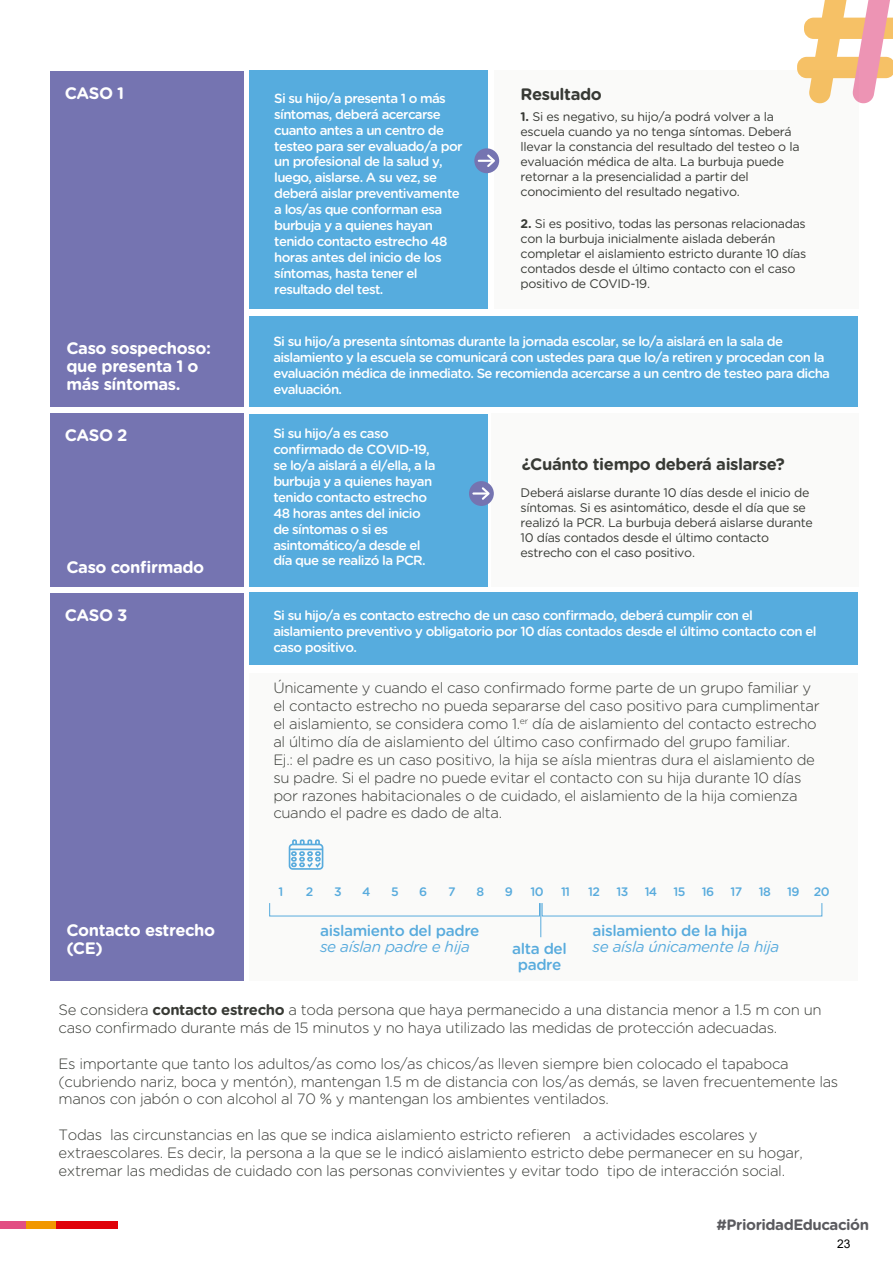
<style>
.page{position:relative;width:893px;height:1263px;background:#fff}
.page>*{position:absolute;margin:0;border:0;box-sizing:border-box;transform-origin:0 0}
.t1{font:700 16.65px/18.3px "Gotham Rounded";letter-spacing:-.025em;color:#fff}
.t2{font:700 16.65px "Gotham Rounded";letter-spacing:-.025em;color:#383a35}
.t3{font:500 15.3px/16.2px "Gotham Rounded";letter-spacing:-.025em;color:#58abdd;text-align:center}
.t4{font:italic 15.3px "Gotham Rounded";letter-spacing:-.025em;color:#58abdd}
.t5{font:300 15px/17.9px "Gotham Rounded";letter-spacing:-.025em;color:#383a35}
.t6{font:700 15px "Gotham Rounded";letter-spacing:-.03em;color:#5b5b5f}
.t7{font:500 13.2px/15.9px "Gotham Rounded";letter-spacing:-.05em;color:#fff}
.t8{font:12.45px/15px "Gotham Rounded";letter-spacing:-.025em;color:#383a35}
.t9{font:500 12.3px "Gotham Rounded";letter-spacing:-.05em;color:#58abdd}
.t10{font:12px "Arial";color:#000}
.s1{font-weight:700}
</style>
<div class="page">
<div style="left:250px;top:592px;width:608px;height:73px;background:#56acde"></div>
<div style="left:491px;top:413px;width:367px;height:174px;background:#fafaf9"></div>
<div style="left:250px;top:414px;width:238px;height:173px;background:#56acde"></div>
<div style="left:250px;top:316px;width:608px;height:91px;background:#56acde"></div>
<div style="left:494px;top:71px;width:364px;height:238px;background:#fafaf9"></div>
<div style="left:250px;top:71px;width:238px;height:238px;background:#56acde"></div>
<svg style="left:797px;top:0;width:96px;height:103px"></svg>
<div style="left:250px;top:673px;width:608px;height:308px;background:#fafaf9"></div>
<div style="left:0;top:1221px;width:117px;height:8px;background:#e00209"></div>
<div style="left:0;top:1221px;width:55px;height:8px;background:#f19800"></div>
<div style="left:0;top:1221px;width:26px;height:8px;background:#e24e83"></div>
<div style="left:50px;top:71px;width:194px;height:336px;background:#7574b1"></div>
<div style="left:50px;top:413px;width:194px;height:174px;background:#7574b1"></div>
<div style="left:474px;top:148px;width:25px;height:25px;background:#7574b1;border-radius:50%"></div>
<svg style="left:479px;top:153px;width:18px;height:16px"></svg>
<div style="left:469px;top:481px;width:25px;height:25px;background:#7574b1;border-radius:50%"></div>
<svg style="left:473px;top:485px;width:19px;height:17px"></svg>
<div style="left:50px;top:593px;width:194px;height:388px;background:#7574b1"></div>
<div style="left:289px;top:844px;width:34px;height:26px;border:2px solid #58abdd;border-radius:3px"></div>
<hr style="left:290px;top:848px;width:33px;height:2px;background:#58abdd">
<svg style="left:291px;top:839px;width:31px;height:30px"></svg>
<hr style="left:540px;top:903px;width:1px;height:34px;background:#58abdd">
<p class="t1" style="left:65px;top:83px;width:61px">CASO 1</p>
<p class="t1" style="left:66px;top:338px;width:146px">Caso sospechoso: que presenta 1 o más síntomas.</p>
<p class="t1" style="left:65px;top:425px;width:64px">CASO 2</p>
<p class="t1" style="left:66px;top:557px;width:139px">Caso confirmado</p>
<p class="t1" style="left:65px;top:605px;width:64px">CASO 3</p>
<p class="t1" style="left:66px;top:920px;width:150px">Contacto estrecho (CE)</p>
<p class="t7" style="left:274px;top:90px;width:190px">Si su hijo/a presenta 1 o más síntomas, deberá acercarse cuanto antes a un centro de testeo para ser evaluado/a por un profesional de la salud y, luego, aislarse. A su vez, se deberá aislar preventivamente a los/as que conforman esa burbuja y a quienes hayan tenido contacto estrecho 48 horas antes del inicio de los síntomas, hasta tener el resultado del test.</p>
<p class="t2" style="left:521px;top:82px;width:83px">Resultado</p>
<p class="t8" style="left:521px;top:109px;width:281px"><span class="s1">1.</span> Si es negativo, su hijo/a podrá volver a la escuela cuando ya no tenga síntomas. Deberá llevar la constancia del resultado del testeo o la evaluación médica de alta. La burbuja puede retornar a la presencialidad a partir del conocimiento del resultado negativo.</p>
<p class="t8" style="left:521px;top:216px;width:287px"><span class="s1">2.</span> Si es positivo, todas las personas relacionadas con la burbuja inicialmente aislada deberán completar el aislamiento estricto durante 10 días contados desde el último contacto con el caso positivo de COVID-19.</p>
<p class="t7" style="left:273px;top:333px;width:558px">Si su hijo/a presenta síntomas durante la jornada escolar, se lo/a aislará en la sala de aislamiento y la escuela se comunicará con ustedes para que lo/a retiren y procedan con la evaluación médica de inmediato. Se recomienda acercarse a un centro de testeo para dicha evaluación.</p>
<p class="t7" style="left:273px;top:425px;width:164px">Si su hijo/a es caso confirmado de COVID-19, se lo/a aislará a él/ella, a la burbuja y a quienes hayan tenido contacto estrecho<br>48 horas antes del inicio de síntomas o si es asintomático/a desde el día que se realizó la PCR.</p>
<p class="t2" style="left:522px;top:452px;width:264px">¿Cuánto tiempo deberá aislarse?</p>
<p class="t8" style="left:521px;top:485px;width:294px">Deberá aislarse durante 10 días desde el inicio de síntomas. Si es asintomático, desde el día que se realizó la PCR. La burbuja deberá aislarse durante 10 días contados desde el último contacto estrecho con el caso positivo.</p>
<p class="t7" style="left:273px;top:606px;width:545px">Si su hijo/a es contacto estrecho de un caso confirmado, deberá cumplir con el aislamiento preventivo y obligatorio por 10 días contados desde el último contacto con el caso positivo.</p>
<p class="t5" style="left:273px;top:678px;width:548px">Únicamente y cuando el caso confirmado forme parte de un grupo familiar y el contacto estrecho no pueda separarse del caso positivo para cumplimentar el aislamiento, se considera como 1.<sup>er</sup> día de aislamiento del contacto estrecho al último día de aislamiento del último caso confirmado del grupo familiar.<br>Ej.: el padre es un caso positivo, la hija se aísla mientras dura el aislamiento de su padre. Si el padre no puede evitar el contacto con su hija durante 10 días por razones habitacionales o de cuidado, el aislamiento de la hija comienza cuando el padre es dado de alta.</p>
<p class="t9" style="left:279px;top:883px;width:6px">1</p>
<p class="t9" style="left:306px;top:883px;width:9px">2</p>
<p class="t9" style="left:334px;top:883px;width:9px">3</p>
<p class="t9" style="left:362px;top:883px;width:10px">4</p>
<p class="t9" style="left:391px;top:883px;width:9px">5</p>
<p class="t9" style="left:419px;top:883px;width:10px">6</p>
<p class="t9" style="left:448px;top:883px;width:9px">7</p>
<p class="t9" style="left:476px;top:883px;width:9px">8</p>
<p class="t9" style="left:505px;top:883px;width:10px">9</p>
<p class="t9" style="left:531px;top:883px;width:15px">10</p>
<p class="t9" style="left:588px;top:883px;width:13px">12</p>
<p class="t9" style="left:617px;top:883px;width:13px">13</p>
<p class="t9" style="left:645px;top:883px;width:14px">14</p>
<p class="t9" style="left:673px;top:883px;width:13px">15</p>
<p class="t9" style="left:702px;top:883px;width:14px">16</p>
<p class="t9" style="left:731px;top:883px;width:13px">17</p>
<p class="t9" style="left:759px;top:883px;width:14px">18</p>
<p class="t9" style="left:787px;top:883px;width:44px">19 20</p>
<p class="t9" style="left:561px;top:883px;width:11px">11</p>
<p class="t3" style="left:320px;top:922px;width:161px">aislamiento del padre</p>
<p class="t4" style="left:320px;top:936px;width:151px">se aíslan padre e hija</p>
<p class="t3" style="left:512px;top:940px;width:56px">alta del padre</p>
<p class="t3" style="left:592px;top:922px;width:156px">aislamiento de la hija</p>
<p class="t4" style="left:592px;top:936px;width:188px">se aísla únicamente la hija</p>
<p class="t5" style="left:59px;top:1000px;width:764px">Se considera <span class="s1">contacto estrecho</span> a toda persona que haya permanecido a una distancia menor a 1.5 m con un caso confirmado durante más de 15 minutos y no haya utilizado las medidas de protección adecuadas.</p>
<p class="t5" style="left:59px;top:1054px;width:781px">Es importante que tanto los adultos/as como los/as chicos/as lleven siempre bien colocado el tapaboca (cubriendo nariz, boca y mentón), mantengan 1.5 m de distancia con los/as demás, se laven frecuentemente las manos con jabón o con alcohol al 70 % y mantengan los ambientes ventilados.</p>
<p class="t5" style="left:59px;top:1125px;width:746px">Todas las circunstancias en las que se indica aislamiento estricto refieren a actividades escolares y extraescolares. Es decir, la persona a la que se le indicó aislamiento estricto debe permanecer en su hogar, extremar las medidas de cuidado con las personas convivientes y evitar todo tipo de interacción social.</p>
<p class="t6" style="left:717px;top:1213px;width:154px">#PrioridadEducación</p>
<p class="t10" style="left:837px;top:1236px;width:15px">23</p>
</div>
